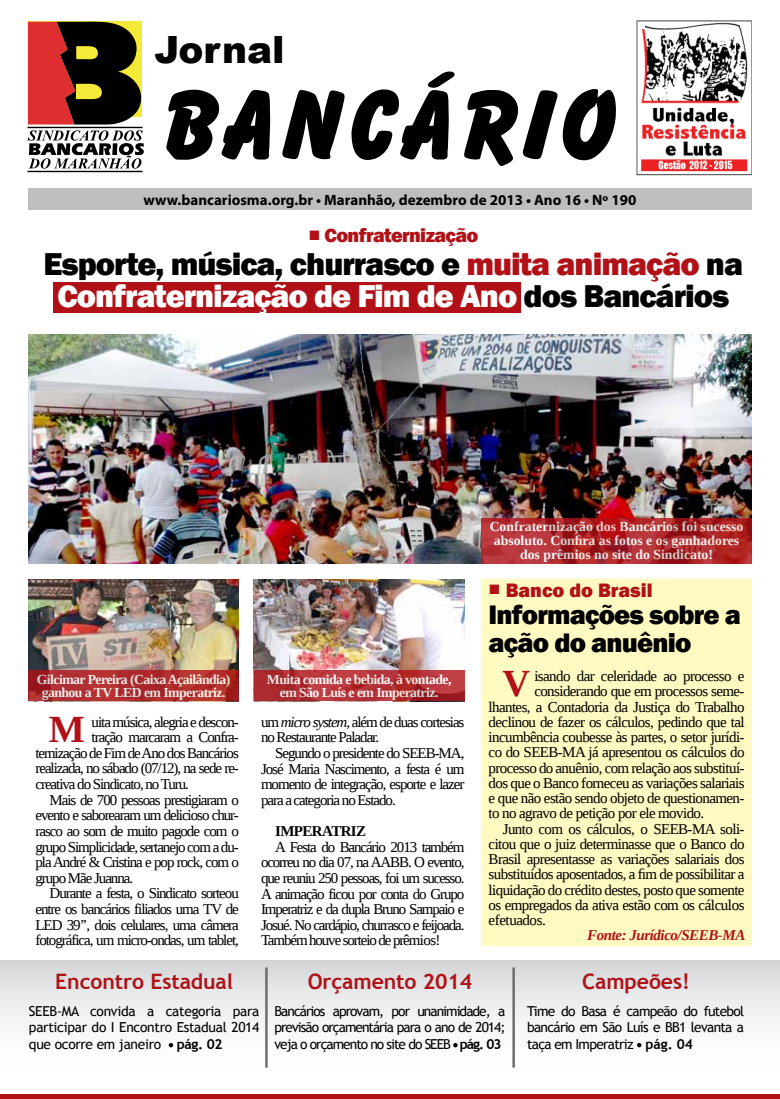
<style>
.page{position:relative;width:780px;height:1099px;background:#fff}
.page>*{position:absolute;margin:0;border:0;box-sizing:border-box;transform-origin:0 0}
.t1{font:700 38.25px "Liberation Serif";color:#b11116}
.t2{font:900 37.5px "Arial";color:#000}
.t3{font:800 32.5px/32.5px "Franklin Gothic";letter-spacing:-.03em;color:#000;text-align:center}
.t4{font:800 27.5px/27.5px "Franklin Gothic";letter-spacing:-.03em;color:#000}
.t5{font:700 21.25px "Trebuchet MS";letter-spacing:-.005em;color:#b11116}
.t6{font:800 20px "Franklin Gothic";letter-spacing:-.03em;color:#b11116}
.t7{font:800 20px "Franklin Gothic";color:#b11116}
.t8{font:15px/15.6px "Liberation Serif";letter-spacing:-.04em;color:#000;text-align:justify}
.t9{font:15px/15.6px "Liberation Serif";letter-spacing:-.07em;color:#000}
.t10{font:700 15px "Myriad Pro";color:#000}
.t11{font:italic 700 15px "Liberation Serif";letter-spacing:-.03em;color:#b11116}
.t12{font:700 15px "Liberation Serif";letter-spacing:-.04em;color:#000}
.t13{font:13.75px/16.5px "Trebuchet MS";letter-spacing:-.05em;color:#000;text-align:justify}
.t14{font:700 13.75px/13.8px "Liberation Serif";letter-spacing:-.03em;color:#fff;text-align:center}
.t15{font:700 13.75px/14px "Liberation Serif";color:#fff;text-align:center}
.s1{color:#b11116}
.s2{color:#fff}
.s3{font-style:italic}
.s4{font-weight:700}
</style>
<div class="page">
<div style="left:53px;top:283px;width:467px;height:30px;background:#b11116"></div>
<hr style="left:27px;top:127px;width:115px;height:1px;background:#000">
<hr style="left:27px;top:171px;width:115px;height:1px;background:#000">
<svg style="left:28px;top:22px;width:116px;height:147px;background:#7e5343"></svg>
<img style="left:636px;top:21px;width:115px;height:155px">
<div style="left:28px;top:188px;width:723px;height:22px;background:#bcbec0"></div>
<svg style="left:166px;top:71px;width:450px;height:95px"></svg>
<div style="left:0;top:1093px;width:780px;height:5px;background:#b11116"></div>
<div style="left:0;top:960px;width:780px;height:133px;background:linear-gradient(to bottom,#dbddde,#fff)"></div>
<svg style="left:169px;top:1042px;width:4px;height:5px"></svg>
<svg style="left:453px;top:1042px;width:4px;height:5px"></svg>
<svg style="left:637px;top:1042px;width:4px;height:5px"></svg>
<hr style="left:265px;top:967px;width:3px;height:100px;background:#6d6e6e">
<hr style="left:512px;top:967px;width:3px;height:100px;background:#6d6e6e">
<img style="left:28px;top:335px;width:723px;height:228px">
<div style="left:481px;top:579px;width:270px;height:366px;background:#fffac2"></div>
<img style="left:28px;top:579px;width:211px;height:91px">
<img style="left:254px;top:579px;width:210px;height:91px">
<svg style="left:254px;top:670px;width:210px;height:31px;background:#b12f33"></svg>
<svg style="left:28px;top:670px;width:211px;height:31px;background:#ad2a2b"></svg>
<svg style="left:481px;top:518px;width:270px;height:45px;background:#ac272a"></svg>
<h2 class="t2" style="left:154px;top:29px;width:132px">Jornal</h2>
<p class="t10" style="left:144px;top:190px;width:494px">www.bancariosma.org.br • Maranhão, dezembro de 2013 • Ano 16 • Nº 190</p>
<h3 class="t6" style="left:308px;top:222px;width:171px">■ Confraternização</h3>
<h3 class="t3" style="left:44px;top:247px;width:701px">Esporte, música, churrasco e <span class="s1">muita animação</span> na<br><span class="s2">Confraternização de Fim de Ano</span> dos Bancários</h3>
<p class="t15" style="left:489px;top:519px;width:255px">Confraternização dos Bancários foi sucesso absoluto. Confira as fotos e os ganhadores dos prêmios no site do Sindicato!</p>
<p class="t14" style="left:37px;top:672px;width:195px">Gilcimar Pereira (Caixa Açailândia) ganhou a TV LED em Imperatriz.</p>
<h1 class="t1" style="left:49px;top:703px;width:38px">M</h1>
<p class="t9" style="left:92px;top:714px;width:149px">uita música, alegria e descon-</p>
<p class="t9" style="left:92px;top:729px;width:149px">tração marcaram a Confra-</p>
<p class="t9" style="left:35px;top:744px;width:205px">ternização de Fim de Ano dos Bancários</p>
<p class="t9" style="left:35px;top:760px;width:205px">realizada, no sábado (07/12), na sede re-</p>
<p class="t9" style="left:35px;top:776px;width:155px">creativa do Sindicato, no Turu.</p>
<p class="t9" style="left:50px;top:791px;width:191px">Mais de 700 pessoas prestigiaram o</p>
<p class="t9" style="left:35px;top:807px;width:205px">evento e saborearam um delicioso chur-</p>
<p class="t9" style="left:35px;top:823px;width:205px">rasco ao som de muito pagode com o</p>
<p class="t9" style="left:35px;top:838px;width:205px">grupo Simplicidade, sertanejo com a du-</p>
<p class="t9" style="left:35px;top:854px;width:205px">pla André &amp; Cristina e pop rock, com o</p>
<p class="t9" style="left:35px;top:869px;width:99px">grupo Mãe Juanna.</p>
<p class="t9" style="left:50px;top:885px;width:191px">Durante a festa, o Sindicato sorteou</p>
<p class="t9" style="left:35px;top:901px;width:205px">entre os bancários filiados uma TV de</p>
<p class="t9" style="left:35px;top:916px;width:205px">LED 39’’, dois celulares, uma câmera</p>
<p class="t9" style="left:35px;top:932px;width:205px">fotográfica, um micro-ondas, um tablet,</p>
<p class="t14" style="left:267px;top:672px;width:186px">Muita comida e bebida, à vontade, em São Luís e em Imperatriz.</p>
<p class="t9" style="left:261px;top:714px;width:205px">um <span class="s3">micro system</span>, além de duas cortesias no Restaurante Paladar.</p>
<p class="t8" style="left:261px;top:745px;width:205px;text-indent:14px">Segundo o presidente do SEEB-MA, José Maria Nascimento, a festa é um momento de integração, esporte e lazer para a categoria no Estado.</p>
<p class="t12" style="left:275px;top:821px;width:92px">IMPERATRIZ</p>
<p class="t8" style="left:261px;top:838px;width:205px;text-indent:14px">A Festa do Bancário 2013 também ocorreu no dia 07, na AABB. O evento, que reuniu 250 pessoas, foi um sucesso.<br>A animação ficou por conta do Grupo Imperatriz e da dupla Bruno Sampaio e Josué. No cardápio, churrasco e feijoada.<br>Também houve sorteio de prêmios!</p>
<h3 class="t7" style="left:488px;top:577px;width:165px">■ Banco do Brasil</h3>
<h3 class="t4" style="left:488px;top:601px;width:254px">Informações sobre a ação do anuênio</h3>
<h1 class="t1" style="left:502px;top:657px;width:29px">V</h1>
<p class="t8" style="left:534px;top:668px;width:212px">isando dar celeridade ao processo e</p>
<p class="t8" style="left:534px;top:683px;width:212px">considerando que em processos seme-</p>
<p class="t8" style="left:488px;top:698px;width:257px">lhantes, a Contadoria da Justiça do Trabalho</p>
<p class="t8" style="left:488px;top:714px;width:257px">declinou de fazer os cálculos, pedindo que tal</p>
<p class="t8" style="left:488px;top:729px;width:257px">incumbência coubesse às partes, o setor jurídi-</p>
<p class="t8" style="left:488px;top:744px;width:257px">co do SEEB-MA já apresentou os cálculos do</p>
<p class="t8" style="left:488px;top:759px;width:257px">processo do anuênio, com relação aos substituí-</p>
<p class="t8" style="left:488px;top:775px;width:257px">dos que o Banco forneceu as variações salariais</p>
<p class="t8" style="left:488px;top:790px;width:257px">e que não estão sendo objeto de questionamen-</p>
<p class="t8" style="left:488px;top:805px;width:217px">to no agravo de petição por ele movido.</p>
<p class="t8" style="left:503px;top:820px;width:243px">Junto com os cálculos, o SEEB-MA soli-</p>
<p class="t8" style="left:488px;top:836px;width:257px">citou que o juiz determinasse que o Banco do</p>
<p class="t8" style="left:488px;top:851px;width:257px">Brasil apresentasse as variações salariais dos</p>
<p class="t8" style="left:488px;top:866px;width:257px">substituídos aposentados, a fim de possibilitar a</p>
<p class="t8" style="left:488px;top:881px;width:257px">liquidação do crédito destes, posto que somente</p>
<p class="t8" style="left:488px;top:897px;width:257px">os empregados da ativa estão com os cálculos</p>
<p class="t8" style="left:488px;top:912px;width:59px">efetuados.</p>
<p class="t11" style="left:587px;top:925px;width:160px">Fonte: Jurídico/SEEB-MA</p>
<h3 class="t5" style="left:55px;top:967px;width:179px">Encontro Estadual</h3>
<h3 class="t5" style="left:308px;top:967px;width:166px">Orçamento 2014</h3>
<h3 class="t5" style="left:582px;top:967px;width:109px">Campeões!</h3>
<p class="t13" style="left:29px;top:1002px;width:232px">SEEB-MA convida a categoria para participar do I Encontro Estadual 2014 que ocorre em janeiro <span class="s4">pág. 02</span></p>
<p class="t13" style="left:274px;top:1002px;width:232px">Bancários aprovam, por unanimidade, a previsão orçamentária para o ano de 2014; veja o orçamento no site do SEEB <span class="s4">pág. 03</span></p>
<p class="t13" style="left:527px;top:1002px;width:218px">Time do Basa é campeão do futebol bancário em São Luís e BB1 levanta a taça em Imperatriz <span class="s4">pág. 04</span></p>
</div>
